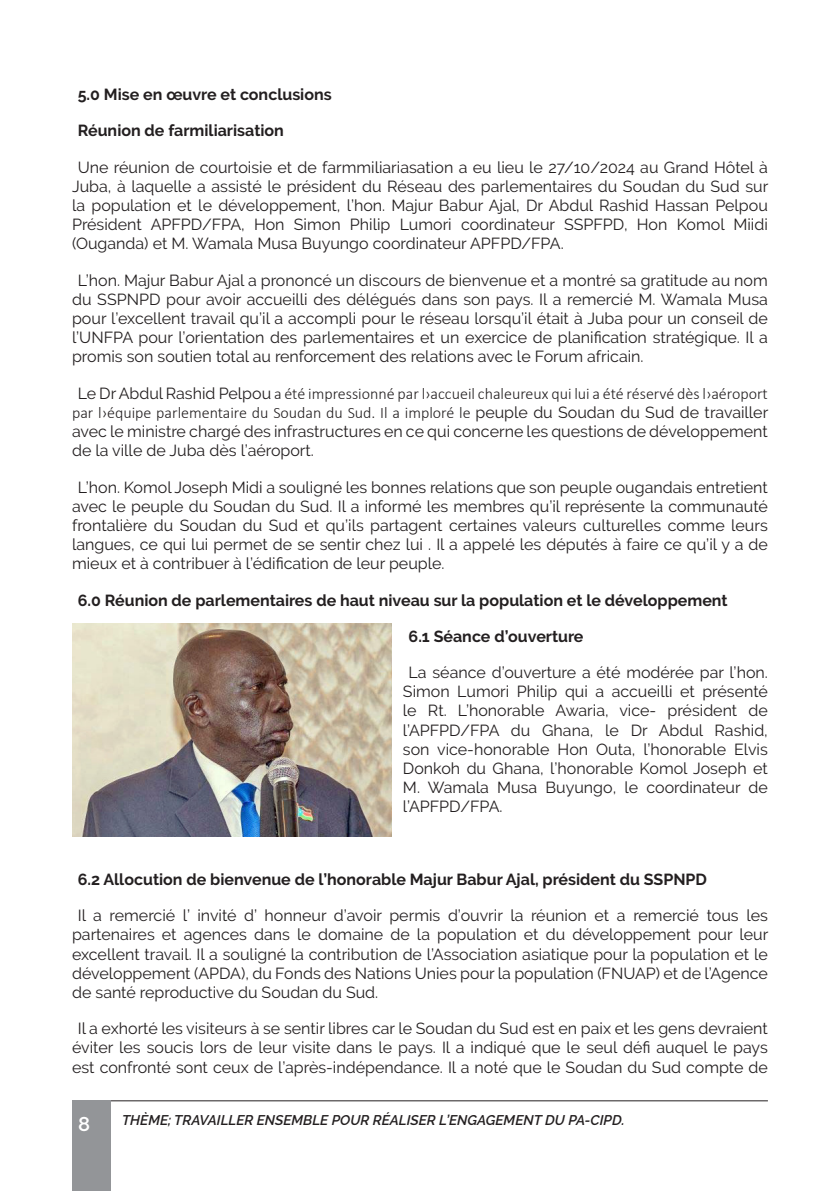
<style>
.page{position:relative;width:840px;height:1191px;background:#fff}
.page>*{position:absolute;margin:0;border:0;box-sizing:border-box;transform-origin:0 0}
.t1{font:600 20px "Raleway";color:#fff}
.t2{font:16px/19.2px "Raleway";color:#231f20;text-align:justify}
.t3{font:700 16px "Raleway";color:#231f20}
.t4{font:300 16px/19.2px "Calibri";color:#231f20;text-align:center}
.t5{font:italic 600 14px "Raleway";color:#231f20}
.s1{font-family:"Raleway";font-weight:400}
</style>
<div class="page">
<hr style="left:72px;top:1100px;width:695px;height:1px;background:#231f20">
<div style="left:72px;top:1100px;width:39px;height:91px;background:#939598"></div>
<img style="left:72px;top:624px;width:319px;height:212px">
<p class="t3" style="left:78px;top:85px;width:255px">5.0 Mise en œuvre et conclusions</p>
<p class="t3" style="left:78px;top:122px;width:207px">Réunion de farmiliarisation</p>
<p class="t2" style="left:72px;top:157px;width:697px;text-indent:6px">Une réunion de courtoisie et de farmmiliariasation a eu lieu le 27/10/2024 au Grand Hôtel à Juba, à laquelle a assisté le président du Réseau des parlementaires du Soudan du Sud sur la population et le développement, l’hon. Majur Babur Ajal, Dr Abdul Rashid Hassan Pelpou Président APFPD/FPA, Hon Simon Philip Lumori coordinateur SSPFPD, Hon Komol Miidi (Ouganda) et M. Wamala Musa Buyungo coordinateur APFPD/FPA.</p>
<p class="t2" style="left:72px;top:270px;width:697px;text-indent:6px">L’hon. Majur Babur Ajal a prononcé un discours de bienvenue et a montré sa gratitude au nom du SSPNPD pour avoir accueilli des délégués dans son pays. Il a remercié M. Wamala Musa pour l’excellent travail qu’il a accompli pour le réseau lorsqu’il était à Juba pour un conseil de l’UNFPA pour l’orientation des parlementaires et un exercice de planification stratégique. Il a promis son soutien total au renforcement des relations avec le Forum africain.</p>
<p class="t4" style="left:72px;top:383px;width:697px"><span class="s1">Le Dr Abdul Rashid Pelpou</span> a été impressionné par l›accueil chaleureux qui lui a été réservé dès l›aéroport par l›équipe parlementaire du Soudan du Sud. Il a imploré le <span class="s1">peuple du Soudan du Sud de travailler</span></p>
<p class="t2" style="left:72px;top:422px;width:697px">avec le ministre chargé des infrastructures en ce qui concerne les questions de développement de la ville de Juba dès l’aéroport.</p>
<p class="t2" style="left:72px;top:477px;width:697px;text-indent:6px">L’hon. Komol Joseph Midi a souligné les bonnes relations que son peuple ougandais entretient avec le peuple du Soudan du Sud. Il a informé les membres qu’il représente la communauté frontalière du Soudan du Sud et qu’ils partagent certaines valeurs culturelles comme leurs langues, ce qui lui permet de se sentir chez lui . Il a appelé les députés à faire ce qu’il y a de mieux et à contribuer à l’édification de leur peuple.</p>
<p class="t3" style="left:78px;top:591px;width:651px">6.0 Réunion de parlementaires de haut niveau sur la population et le développement</p>
<p class="t3" style="left:408px;top:627px;width:176px">6.1 Séance d’ouverture</p>
<p class="t2" style="left:403px;top:662px;width:366px;text-indent:6px">La séance d’ouverture a été modérée par l’hon.<br>Simon Lumori Philip qui a accueilli et présenté le Rt. L’honorable Awaria, vice- président de l’APFPD/FPA du Ghana, le Dr Abdul Rashid, son vice-honorable Hon Outa, l’honorable Elvis Donkoh du Ghana, l’honorable Komol Joseph et M. Wamala Musa Buyungo, le coordinateur de l’APFPD/FPA.</p>
<p class="t3" style="left:78px;top:870px;width:630px">6.2 Allocution de bienvenue de l’honorable Majur Babur Ajal, président du SSPNPD</p>
<p class="t2" style="left:72px;top:905px;width:697px;text-indent:6px">Il a remercié l’ invité d’ honneur d’avoir permis d’ouvrir la réunion et a remercié tous les partenaires et agences dans le domaine de la population et du développement pour leur excellent travail. Il a souligné la contribution de l’Association asiatique pour la population et le développement (APDA), du Fonds des Nations Unies pour la population (FNUAP) et de l’Agence de santé reproductive du Soudan du Sud.</p>
<p class="t2" style="left:72px;top:1018px;width:697px;text-align:center">Il a exhorté les visiteurs à se sentir libres car le Soudan du Sud est en paix et les gens devraient éviter les soucis lors de leur visite dans le pays. Il a indiqué que le seul défi auquel le pays est confronté sont ceux de l’après-indépendance. Il a noté que le Soudan du Sud compte de</p>
<p class="t1" style="left:78px;top:1112px;width:14px">8</p>
<p class="t5" style="left:122px;top:1112px;width:504px">THÈME; TRAVAILLER ENSEMBLE POUR RÉALISER L’ENGAGEMENT DU PA-CIPD.</p>
</div>
